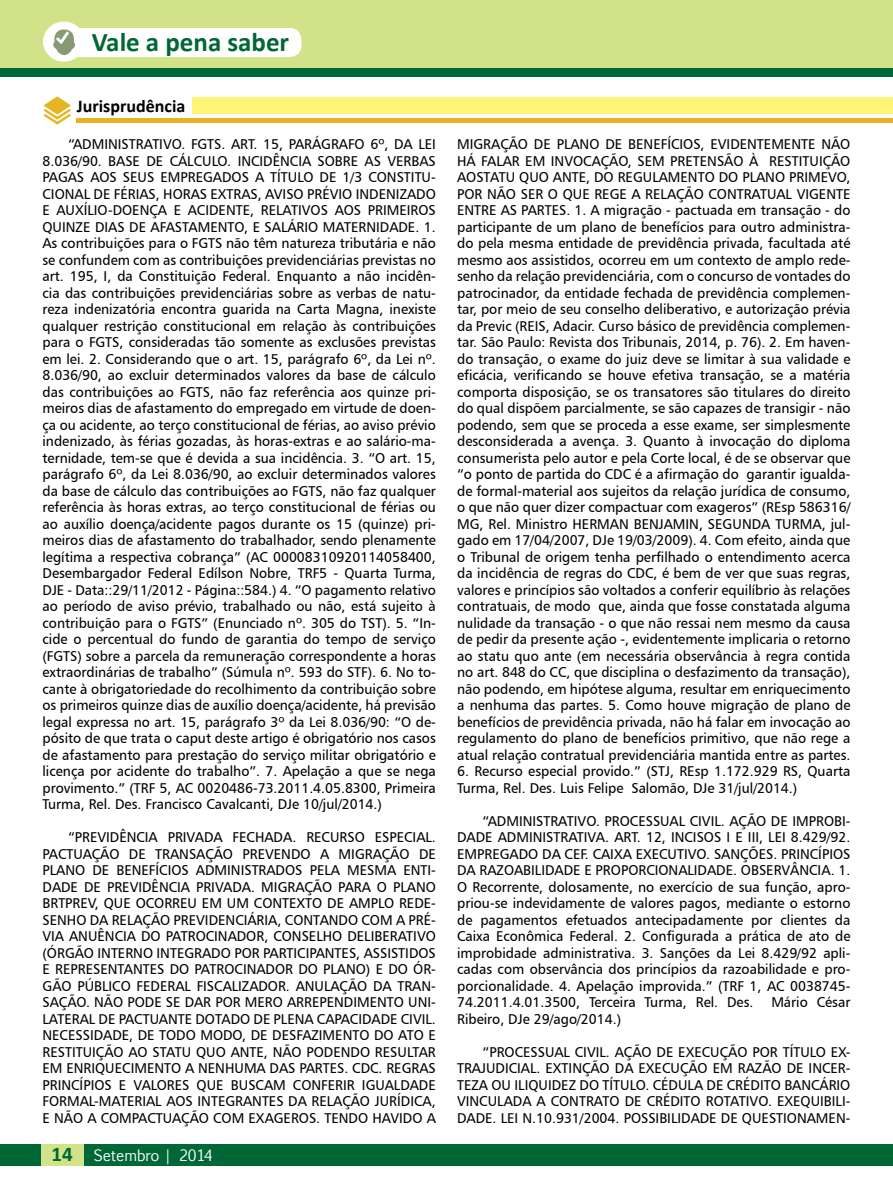
<style>
.page{position:relative;width:893px;height:1191px;background:#fff}
.page>*{position:absolute;margin:0;border:0;box-sizing:border-box;transform-origin:0 0}
.t1{font:700 27px "Calibri";color:#006837}
.t2{font:700 18px "Calibri";color:#000}
.t3{font:15px "Euphemia CAS";color:#fff}
.t4{font:14.25px/16.5px "Humanist 777 BT Roman B";color:#000;text-align:justify}
.s1{font-family:"Calibri";font-weight:700;font-size:21px;color:#006837}
</style>
<div class="page">
<div style="left:0;top:1144px;width:893px;height:21px;background:#006837"></div>
<div style="left:0;top:0;width:893px;height:72px;background:#d2e288"></div>
<div style="left:0;top:68px;width:893px;height:9px;background:#006837"></div>
<div style="left:41px;top:1144px;width:42px;height:21px;background:#d2e288"></div>
<div style="left:51px;top:28px;width:250px;height:29px;background:#fff;border-radius:12px"></div>
<div style="left:43px;top:22px;width:41px;height:39px;background:#fff;border-radius:50%"></div>
<div style="left:43px;top:22px;width:42px;height:39px;border:1px solid #fff;border-radius:50%"></div>
<svg style="left:53px;top:29px;width:22px;height:26px"></svg>
<hr style="left:77px;top:118px;width:816px;height:4px;background:#e7b222">
<div style="left:192px;top:98px;width:701px;height:16px;background:#fff575"></div>
<svg style="left:43px;top:96px;width:28px;height:29px"></svg>
<h1 class="t1" style="left:92px;top:23px;width:199px">Vale a pena saber</h1>
<p class="t2" style="left:77px;top:93px;width:110px">Jurisprudência</p>
<p class="t4" style="left:43px;top:136px;width:395px;text-indent:26px">“ADMINISTRATIVO. FGTS. ART. 15, PARÁGRAFO 6º, DA LEI 8.036/90. BASE DE CÁLCULO. INCIDÊNCIA SOBRE AS VERBAS PAGAS AOS SEUS EMPREGADOS A TÍTULO DE 1/3 CONSTITU-CIONAL DE FÉRIAS, HORAS EXTRAS, AVISO PRÉVIO INDENIZADO E AUXÍLIO-DOENÇA E ACIDENTE, RELATIVOS AOS PRIMEIROS QUINZE DIAS DE AFASTAMENTO, E SALÁRIO MATERNIDADE. 1.<br>As contribuições para o FGTS não têm natureza tributária e não se confundem com as contribuições previdenciárias previstas no art. 195, I, da Constituição Federal. Enquanto a não incidên&shy;cia das contribuições previdenciárias sobre as verbas de natu&shy;reza indenizatória encontra guarida na Carta Magna, inexiste qualquer restrição constitucional em relação às contribuições para o FGTS, consideradas tão somente as exclusões previstas em lei. 2. Considerando que o art. 15, parágrafo 6º, da Lei nº.<br>8.036/90, ao excluir determinados valores da base de cálculo das contribuições ao FGTS, não faz referência aos quinze pri&shy;meiros dias de afastamento do empregado em virtude de doen&shy;ça ou acidente, ao terço constitucional de férias, ao aviso prévio indenizado, às férias gozadas, às horas-extras e ao salário-ma&shy;ternidade, tem-se que é devida a sua incidência. 3. “O art. 15, parágrafo 6º, da Lei 8.036/90, ao excluir determinados valores da base de cálculo das contribuições ao FGTS, não faz qualquer referência às horas extras, ao terço constitucional de férias ou ao auxílio doença/acidente pagos durante os 15 (quinze) pri&shy;meiros dias de afastamento do trabalhador, sendo plenamente legítima a respectiva cobrança” (AC 00008310920114058400, Desembargador Federal Edílson Nobre, TRF5 - Quarta Turma, DJE - Data::29/11/2012 - Página::584.) 4. “O pagamento relativo ao período de aviso prévio, trabalhado ou não, está sujeito à contribuição para o FGTS” (Enunciado nº. 305 do TST). 5. “In&shy;cide o percentual do fundo de garantia do tempo de serviço (FGTS) sobre a parcela da remuneração correspondente a horas extraordinárias de trabalho” (Súmula nº. 593 do STF). 6. No to&shy;cante à obrigatoriedade do recolhimento da contribuição sobre os primeiros quinze dias de auxílio doença/acidente, há previsão legal expressa no art. 15, parágrafo 3º da Lei 8.036/90: “O de&shy;pósito de que trata o caput deste artigo é obrigatório nos casos de afastamento para prestação do serviço militar obrigatório e licença por acidente do trabalho”. 7. Apelação a que se nega provimento.” (TRF 5, AC 0020486-73.2011.4.05.8300, Primeira Turma, Rel. Des. Francisco Cavalcanti, DJe 10/jul/2014.)</p>
<p class="t4" style="left:43px;top:829px;width:395px;text-indent:26px">“PREVIDÊNCIA PRIVADA FECHADA. RECURSO ESPECIAL.<br>PACTUAÇÃO DE TRANSAÇÃO PREVENDO A MIGRAÇÃO DE PLANO DE BENEFÍCIOS ADMINISTRADOS PELA MESMA ENTI-DADE DE PREVIDÊNCIA PRIVADA. MIGRAÇÃO PARA O PLANO BRTPREV, QUE OCORREU EM UM CONTEXTO DE AMPLO REDE-SENHO DA RELAÇÃO PREVIDENCIÁRIA, CONTANDO COM A PRÉ-VIA ANUÊNCIA DO PATROCINADOR, CONSELHO DELIBERATIVO (ÓRGÃO INTERNO INTEGRADO POR PARTICIPANTES, ASSISTIDOS E REPRESENTANTES DO PATROCINADOR DO PLANO) E DO ÓR-GÃO PÚBLICO FEDERAL FISCALIZADOR. ANULAÇÃO DA TRAN-SAÇÃO. NÃO PODE SE DAR POR MERO ARREPENDIMENTO UNI-LATERAL DE PACTUANTE DOTADO DE PLENA CAPACIDADE CIVIL.<br>NECESSIDADE, DE TODO MODO, DE DESFAZIMENTO DO ATO E RESTITUIÇÃO AO STATU QUO ANTE, NÃO PODENDO RESULTAR EM ENRIQUECIMENTO A NENHUMA DAS PARTES. CDC. REGRAS PRINCÍPIOS E VALORES QUE BUSCAM CONFERIR IGUALDADE FORMAL-MATERIAL AOS INTEGRANTES DA RELAÇÃO JURÍDICA, E NÃO A COMPACTUAÇÃO COM EXAGEROS. TENDO HAVIDO A</p>
<p class="t3" style="left:51px;top:1144px;width:163px"><span class="s1">14</span> Setembro | 2014</p>
<p class="t4" style="left:457px;top:136px;width:395px">MIGRAÇÃO DE PLANO DE BENEFÍCIOS, EVIDENTEMENTE NÃO HÁ FALAR EM INVOCAÇÃO, SEM PRETENSÃO À RESTITUIÇÃO AOSTATU QUO ANTE, DO REGULAMENTO DO PLANO PRIMEVO, POR NÃO SER O QUE REGE A RELAÇÃO CONTRATUAL VIGENTE ENTRE AS PARTES. 1. A migração - pactuada em transação - do participante de um plano de benefícios para outro administra&shy;do pela mesma entidade de previdência privada, facultada até mesmo aos assistidos, ocorreu em um contexto de amplo rede&shy;senho da relação previdenciária, com o concurso de vontades do patrocinador, da entidade fechada de previdência complemen&shy;tar, por meio de seu conselho deliberativo, e autorização prévia da Previc (REIS, Adacir. Curso básico de previdência complemen&shy;tar. São Paulo: Revista dos Tribunais, 2014, p. 76). 2. Em haven&shy;do transação, o exame do juiz deve se limitar à sua validade e eficácia, verificando se houve efetiva transação, se a matéria comporta disposição, se os transatores são titulares do direito do qual dispõem parcialmente, se são capazes de transigir - não podendo, sem que se proceda a esse exame, ser simplesmente desconsiderada a avença. 3. Quanto à invocação do diploma consumerista pelo autor e pela Corte local, é de se observar que “o ponto de partida do CDC é a afirmação do garantir igualda&shy;de formal-material aos sujeitos da relação jurídica de consumo, o que não quer dizer compactuar com exageros” (REsp 586316/ MG, Rel. Ministro HERMAN BENJAMIN, SEGUNDA TURMA, jul&shy;gado em 17/04/2007, DJe 19/03/2009). 4. Com efeito, ainda que o Tribunal de origem tenha perfilhado o entendimento acerca da incidência de regras do CDC, é bem de ver que suas regras, valores e princípios são voltados a conferir equilíbrio às relações contratuais, de modo que, ainda que fosse constatada alguma nulidade da transação - o que não ressai nem mesmo da causa de pedir da presente ação -, evidentemente implicaria o retorno ao statu quo ante (em necessária observância à regra contida no art. 848 do CC, que disciplina o desfazimento da transação), não podendo, em hipótese alguma, resultar em enriquecimento a nenhuma das partes. 5. Como houve migração de plano de benefícios de previdência privada, não há falar em invocação ao regulamento do plano de benefícios primitivo, que não rege a atual relação contratual previdenciária mantida entre as partes.</p>
<p class="t4" style="left:457px;top:763px;width:395px">6. Recurso especial provido.” (STJ, REsp 1.172.929 RS, Quarta<br>Turma, Rel. Des. Luis Felipe Salomão, DJe 31/jul/2014.)</p>
<p class="t4" style="left:457px;top:812px;width:395px;text-indent:26px">“ADMINISTRATIVO. PROCESSUAL CIVIL. AÇÃO DE IMPROBI-DADE ADMINISTRATIVA. ART. 12, INCISOS I E III, LEI 8.429/92.<br>EMPREGADO DA CEF. CAIXA EXECUTIVO. SANÇÕES. PRINCÍPIOS DA RAZOABILIDADE E PROPORCIONALIDADE. OBSERVÂNCIA. 1.<br>O Recorrente, dolosamente, no exercício de sua função, apro&shy;priou-se indevidamente de valores pagos, mediante o estorno de pagamentos efetuados antecipadamente por clientes da Caixa Econômica Federal. 2. Configurada a prática de ato de improbidade administrativa. 3. Sanções da Lei 8.429/92 apli&shy;cadas com observância dos princípios da razoabilidade e pro&shy;porcionalidade. 4. Apelação improvida.” (TRF 1, AC 0038745- 74.2011.4.01.3500, Terceira Turma, Rel. Des.</p>
<p class="t4" style="left:771px;top:994px;width:81px">Mário César</p>
<p class="t4" style="left:457px;top:1010px;width:166px">Ribeiro, DJe 29/ago/2014.)</p>
<p class="t4" style="left:457px;top:1043px;width:395px;text-indent:26px">“PROCESSUAL CIVIL. AÇÃO DE EXECUÇÃO POR TÍTULO EX-TRAJUDICIAL. EXTINÇÃO DA EXECUÇÃO EM RAZÃO DE INCER-TEZA OU ILIQUIDEZ DO TÍTULO. CÉDULA DE CRÉDITO BANCÁRIO VINCULADA A CONTRATO DE CRÉDITO ROTATIVO. EXEQUIBILI-DADE. LEI N.10.931/2004. POSSIBILIDADE DE QUESTIONAMEN-</p>
</div>
